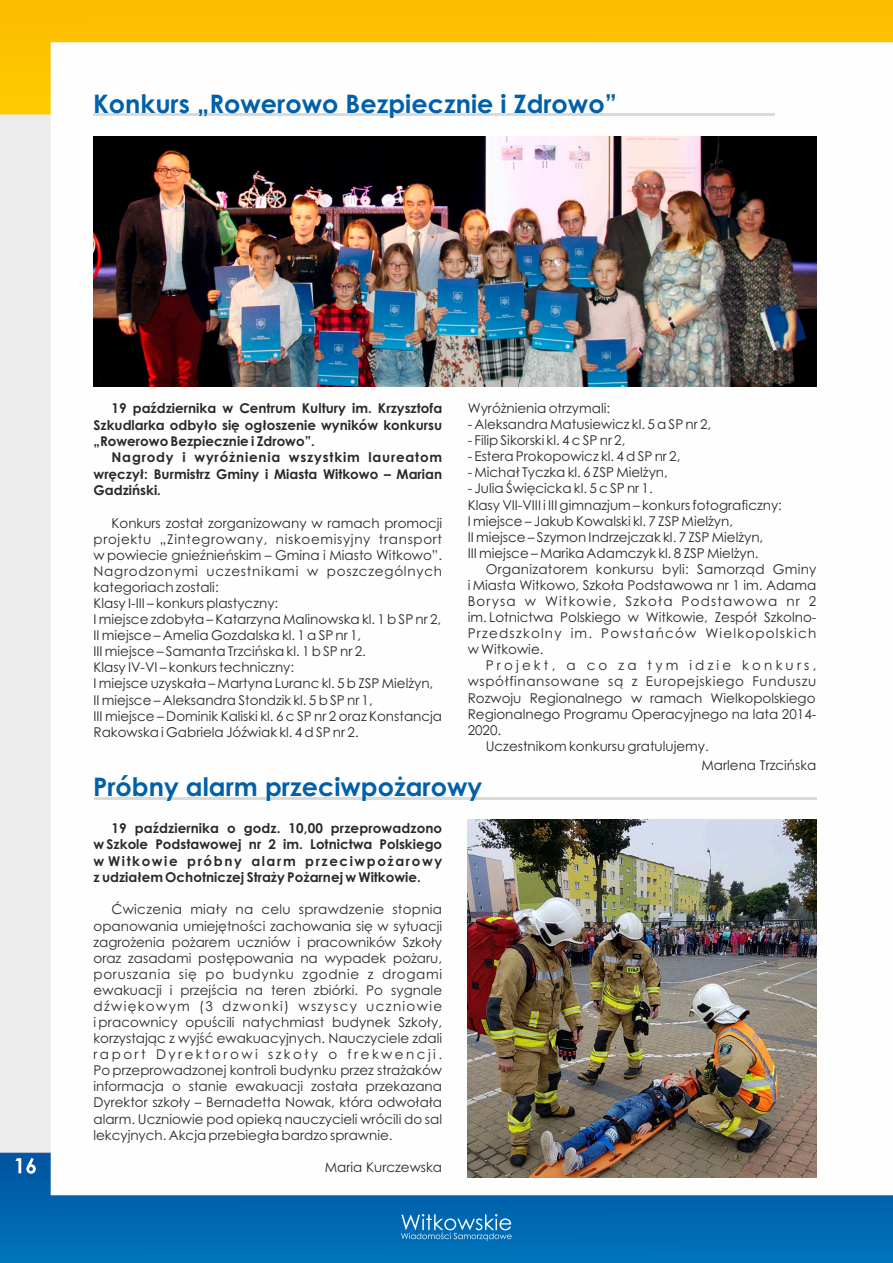
<style>
.page{position:relative;width:893px;height:1263px;background:#fff}
.page>*{position:absolute;margin:0;border:0;box-sizing:border-box;transform-origin:0 0}
.t1{font:700 25.5px "Century Gothic";color:#0060aa}
.t2{font:13.5px/16px "Century Gothic";color:#2a2a29}
.t3{font:700 13.5px/16.4px "Century Gothic";color:#2a2a29;text-align:justify}
.t4{font:13.5px "Century Gothic";letter-spacing:.045em;color:#2a2a29}
.t5{font:13.5px "Century Gothic";letter-spacing:.235em;color:#2a2a29}
</style>
<div class="page">
<img style="left:0;top:0;width:893px;height:1263px">
<svg style="left:401px;top:1214px;width:111px;height:27px;background:#3287c1"></svg>
<svg style="left:15px;top:1158px;width:21px;height:16px"></svg>
<hr style="left:94px;top:114px;width:681px;height:2px;background:#d9dada">
<img style="left:94px;top:136px;width:722px;height:251px">
<hr style="left:94px;top:797px;width:722px;height:2px;background:#d9dada">
<img style="left:468px;top:820px;width:348px;height:358px">
<h1 class="t1" style="left:93px;top:93px;width:525px">Konkurs „Rowerowo Bezpiecznie i Zdrowo”</h1>
<p class="t3" style="left:94px;top:401px;width:350px;text-indent:18px">19 października w Centrum Kultury im. Krzysztofa Szkudlarka odbyło się ogłoszenie wyników konkursu „Rowerowo Bezpiecznie i Zdrowo”.</p>
<p class="t3" style="left:94px;top:451px;width:350px;text-indent:18px">Nagrody i wyróżnienia wszystkim laureatom wręczył: Burmistrz Gminy i Miasta Witkowo – Marian Gadziński.</p>
<p class="t2" style="left:93px;top:516px;width:350px;text-indent:18px">Konkurs został zorganizowany w ramach promocji projektu „Zintegrowany, niskoemisyjny transport w powiecie gnieźnieńskim – Gmina i Miasto Witkowo”.<br>Nagrodzonymi uczestnikami w poszczególnych kategoriach zostali:<br>Klasy I-III – konkurs plastyczny:<br>I miejsce zdobyła – Katarzyna Malinowska kl. 1 b SP nr 2, II miejsce – Amelia Gozdalska kl. 1 a SP nr 1,<br>III miejsce – Samanta Trzcińska kl. 1 b SP nr 2.<br>Klasy IV-VI – konkurs techniczny:<br>I miejsce uzyskała – Martyna Luranc kl. 5 b ZSP Mielżyn, II miejsce – Aleksandra Stondzik kl. 5 b SP nr 1,<br>III miejsce – Dominik Kaliski kl. 6 c SP nr 2 oraz Konstancja Rakowska i Gabriela Jóźwiak kl. 4 d SP nr 2.</p>
<p class="t2" style="left:468px;top:401px;width:144px">Wyróżnienia otrzymali:</p>
<p class="t2" style="left:468px;top:417px;width:245px">- Aleksandra Matusiewicz kl. 5 a SP nr 2,</p>
<p class="t2" style="left:468px;top:433px;width:159px">- Filip Sikorski kl. 4 c SP nr 2,</p>
<p class="t2" style="left:468px;top:450px;width:214px">- Estera Prokopowicz kl. 4 d SP nr 2,</p>
<p class="t2" style="left:468px;top:466px;width:202px">- Michał Tyczka kl. 6 ZSP Mielżyn,</p>
<p class="t2" style="left:468px;top:482px;width:316px">- Julia Święcicka kl. 5 c SP nr 1.<br>Klasy VII-VIII i III gimnazjum – konkurs fotograficzny:<br>I miejsce – Jakub Kowalski kl. 7 ZSP Mielżyn,<br>II miejsce – Szymon Indrzejczak kl. 7 ZSP Mielżyn,<br>III miejsce – Marika Adamczyk kl. 8 ZSP Mielżyn.</p>
<p class="t2" style="left:468px;top:562px;width:350px;text-align:justify;text-indent:18px">Organizatorem konkursu byli: Samorząd Gminy i Miasta Witkowo, Szkoła Podstawowa nr 1 im. Adama Borysa w Witkowie, Szkoła Podstawowa nr 2 im. Lotnictwa Polskiego w Witkowie, Zespół Szkolno-Przedszkolny im. Powstańców Wielkopolskich w Witkowie.</p>
<p class="t5" style="left:486px;top:660px;width:332px">Projekt, a co za tym idzie konkurs,</p>
<p class="t4" style="left:468px;top:676px;width:350px">współfinansowane są z Europejskiego Funduszu</p>
<p class="t2" style="left:468px;top:691px;width:349px">Rozwoju Regionalnego w ramach Wielkopolskiego</p>
<p class="t2" style="left:468px;top:707px;width:350px">Regionalnego Programu Operacyjnego na lata 2014-</p>
<p class="t2" style="left:468px;top:723px;width:35px">2020.</p>
<p class="t2" style="left:486px;top:739px;width:225px">Uczestnikom konkursu gratulujemy.</p>
<p class="t2" style="left:702px;top:759px;width:116px">Marlena Trzcińska</p>
<h1 class="t1" style="left:93px;top:777px;width:391px">Próbny alarm przeciwpożarowy</h1>
<p class="t3" style="left:94px;top:821px;width:350px;text-indent:18px">19 października o godz. 10,00 przeprowadzono w Szkole Podstawowej nr 2 im. Lotnictwa Polskiego w Witkowie próbny alarm przeciwpożarowy z udziałem Ochotniczej Straży Pożarnej w Witkowie.</p>
<p class="t2" style="left:93px;top:903px;width:350px;text-align:justify;text-indent:18px">Ćwiczenia miały na celu sprawdzenie stopnia opanowania umiejętności zachowania się w sytuacji zagrożenia pożarem uczniów i pracowników Szkoły oraz zasadami postępowania na wypadek pożaru, poruszania się po budynku zgodnie z drogami ewakuacji i przejścia na teren zbiórki. Po sygnale dźwiękowym (3 dzwonki) wszyscy uczniowie i pracownicy opuścili natychmiast budynek Szkoły, korzystając z wyjść ewakuacyjnych. Nauczyciele zdali raport Dyrektorowi szkoły o frekwencji.<br>Po przeprowadzonej kontroli budynku przez strażaków informacja o stanie ewakuacji została przekazana Dyrektor szkoły – Bernadetta Nowak, która odwołała alarm. Uczniowie pod opieką nauczycieli wrócili do sal lekcyjnych. Akcja przebiegła bardzo sprawnie.</p>
<p class="t2" style="left:325px;top:1160px;width:119px">Maria Kurczewska</p>
</div>
